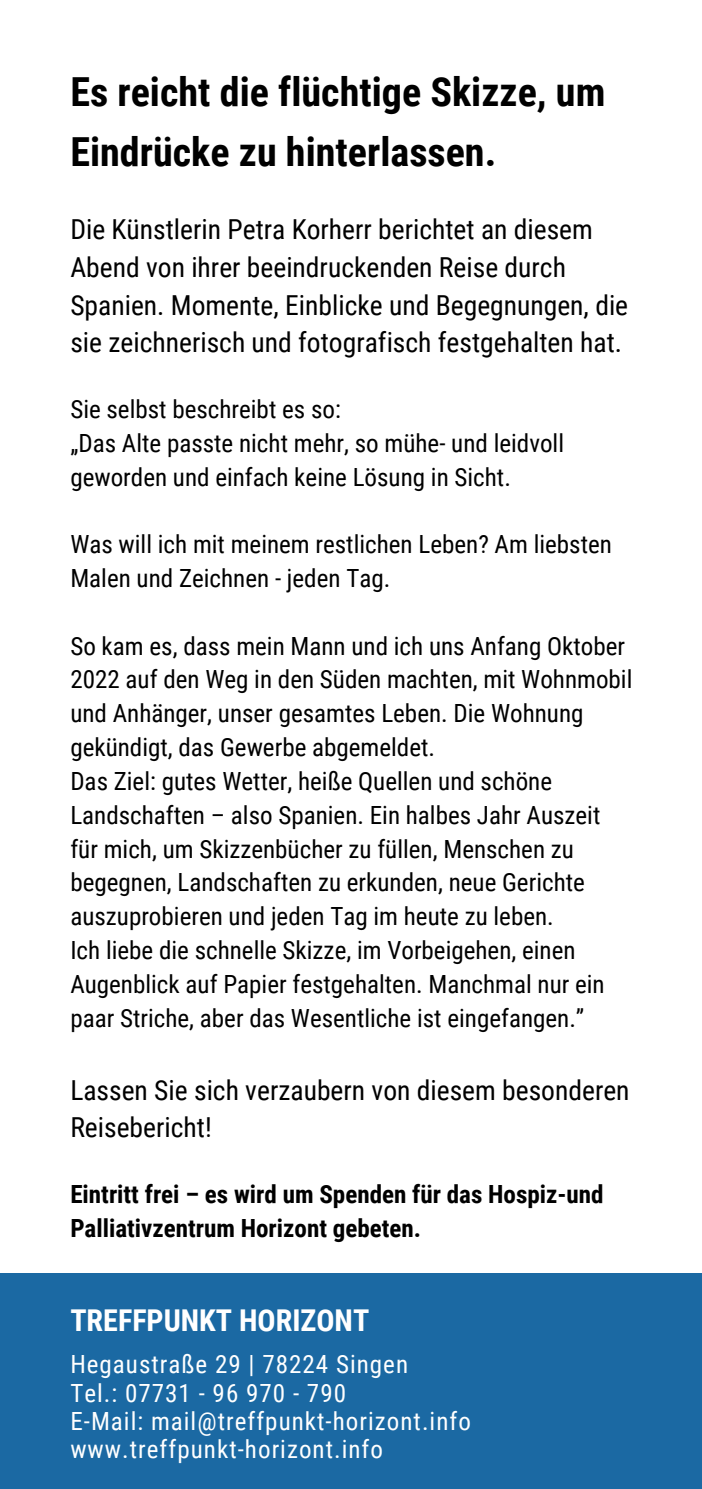
<style>
.page{position:relative;width:702px;height:1489px;background:#fff}
.page>*{position:absolute;margin:0;border:0;box-sizing:border-box;transform-origin:0 0}
.t1{font:700 40px/60px "Roboto Condensed";color:#000}
.t2{font:700 30px "Roboto Condensed";color:#fff}
.t3{font:27.5px/37.5px "Roboto Condensed";color:#000}
.t4{font:25px/33.8px "Roboto Condensed";color:#000}
.t5{font:25px "Roboto Condensed";letter-spacing:.04em;color:#fff}
.t6{font:700 25px/33.8px "Roboto Condensed";color:#000}
</style>
<div class="page">
<div style="left:0;top:1273px;width:701px;height:216px;background:#1b69a3"></div>
<p class="t1" style="left:70px;top:62px;width:536px">Es reicht die flüchtige Skizze, um<br>Eindrücke zu hinterlassen.</p>
<p class="t3" style="left:70px;top:211px;width:559px">Die Künstlerin Petra Korherr berichtet an diesem Abend von ihrer beeindruckenden Reise durch Spanien. Momente, Einblicke und Begegnungen, die sie zeichnerisch und fotografisch festgehalten hat.</p>
<p class="t4" style="left:70px;top:392px;width:272px">Sie selbst beschreibt es so:</p>
<p class="t4" style="left:70px;top:426px;width:495px">„Das Alte passte nicht mehr, so mühe- und leidvoll geworden und einfach keine Lösung in Sicht.</p>
<p class="t4" style="left:70px;top:528px;width:542px">Was will ich mit meinem restlichen Leben? Am liebsten<br>Malen und Zeichnen - jeden Tag.</p>
<p class="t4" style="left:70px;top:629px;width:563px">So kam es, dass mein Mann und ich uns Anfang Oktober 2022 auf den Weg in den Süden machten, mit Wohnmobil und Anhänger, unser gesamtes Leben. Die Wohnung gekündigt, das Gewerbe abgemeldet.</p>
<p class="t4" style="left:70px;top:764px;width:531px">Das Ziel: gutes Wetter, heiße Quellen und schöne Landschaften – also Spanien. Ein halbes Jahr Auszeit für mich, um Skizzenbücher zu füllen, Menschen zu begegnen, Landschaften zu erkunden, neue Gerichte auszuprobieren und jeden Tag im heute zu leben.</p>
<p class="t4" style="left:70px;top:933px;width:535px">Ich liebe die schnelle Skizze, im Vorbeigehen, einen<br>Augenblick auf Papier festgehalten. Manchmal nur ein paar Striche, aber das Wesentliche ist eingefangen.”</p>
<p class="t3" style="left:70px;top:1072px;width:560px">Lassen Sie sich verzaubern von diesem besonderen<br>Reisebericht!</p>
<p class="t6" style="left:70px;top:1178px;width:534px">Eintritt frei – es wird um Spenden für das Hospiz-und<br>Palliativzentrum Horizont gebeten.</p>
<p class="t2" style="left:70px;top:1303px;width:300px">TREFFPUNKT HORIZONT</p>
<p class="t5" style="left:70px;top:1350px;width:339px">Hegaustraße 29 | 78224 Singen</p>
<p class="t5" style="left:70px;top:1378px;width:277px">Tel.: 07731 - 96 970 - 790</p>
<p class="t5" style="left:70px;top:1406px;width:402px">E-Mail: mail@treffpunkt-horizont.info</p>
<p class="t5" style="left:70px;top:1435px;width:314px">www.treffpunkt-horizont.info</p>
</div>
